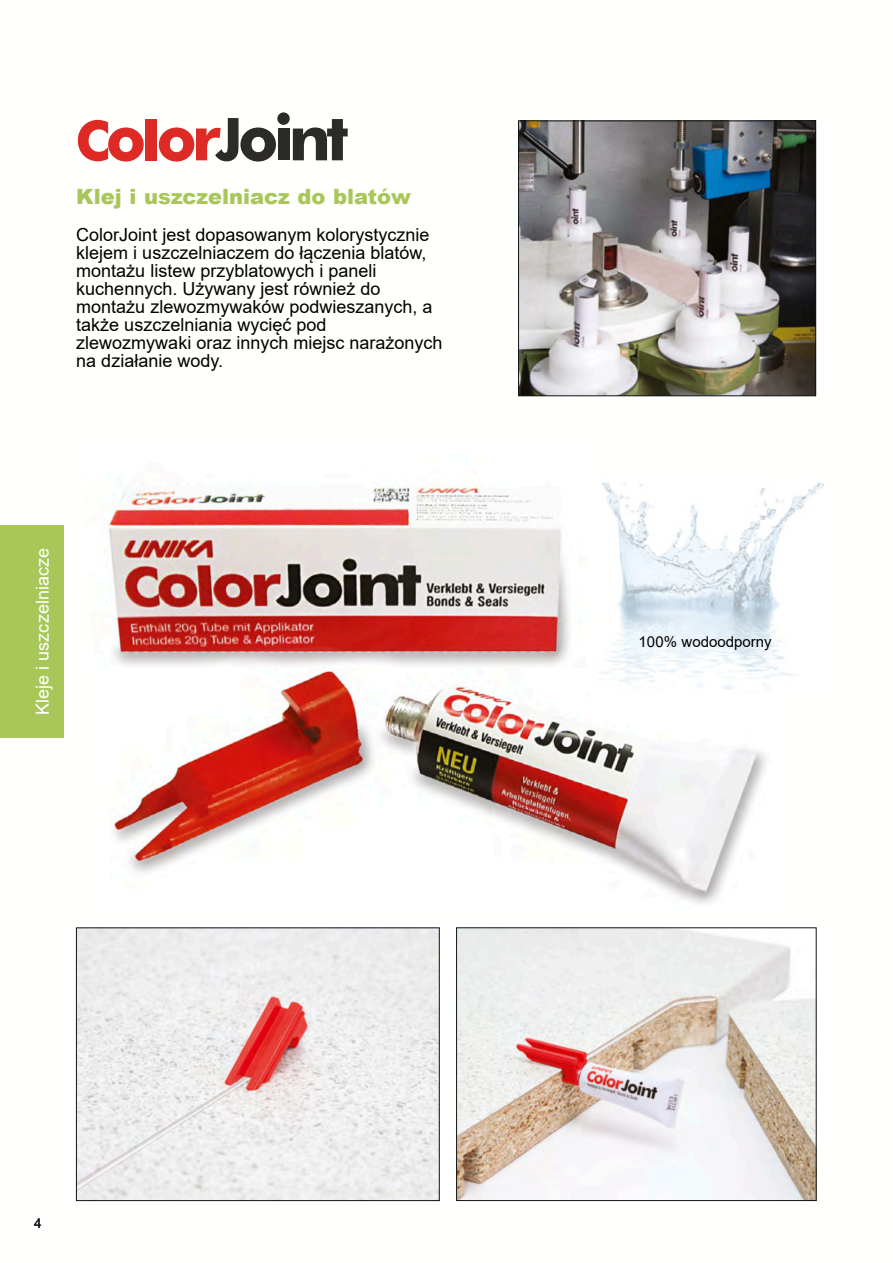
<style>
.page{position:relative;width:893px;height:1263px;background:#fff}
.page>*{position:absolute;margin:0;border:0;box-sizing:border-box;transform-origin:0 0}
.t1{font:900 21px "Arial";color:#a9c759}
.t2{font:18px "Arial";color:#020000}
.t3{font:18px "Arial";color:#fffffe}
.t4{font:15px "Arial";color:#020000}
.t5{font:13.5px "Arial";color:#0f1514}
</style>
<div class="page">
<svg style="left:78px;top:120px;width:66px;height:42px"></svg>
<div style="left:146px;top:119px;width:11px;height:41px;background:#de2a25"></div>
<svg style="left:159px;top:118px;width:117px;height:44px"></svg>
<div style="left:277px;top:112px;width:13px;height:13px;background:#2c2b27;border-radius:50%"></div>
<div style="left:278px;top:129px;width:11px;height:31px;background:#2c2b27"></div>
<svg style="left:293px;top:119px;width:55px;height:41px"></svg>
<img style="left:458px;top:930px;width:356px;height:269px">
<div style="left:456px;top:928px;width:360px;height:273px;border:1px solid #0f1514"></div>
<img style="left:78px;top:930px;width:359px;height:269px">
<div style="left:76px;top:928px;width:363px;height:273px;border:1px solid #0f1514"></div>
<img style="left:108px;top:486px;width:462px;height:180px">
<img style="left:112px;top:670px;width:654px;height:234px">
<img style="left:520px;top:123px;width:294px;height:271px">
<div style="left:518px;top:121px;width:298px;height:275px;border:1px solid #0f1514"></div>
<img style="left:596px;top:482px;width:228px;height:212px">
<div style="left:0;top:525px;width:64px;height:213px;background:#a9c759"></div>
<p class="t1" style="left:76px;top:189px;width:336px">Klej i uszczelniacz do blatów</p>
<p class="t2" style="left:76px;top:228px;width:355px">ColorJoint jest dopasowanym kolorystycznie</p>
<p class="t2" style="left:76px;top:246px;width:352px">klejem i uszczelniaczem do łączenia blatów,</p>
<p class="t2" style="left:76px;top:264px;width:302px">montażu listew przyblatowych i paneli</p>
<p class="t2" style="left:76px;top:282px;width:306px">kuchennych. Używany jest również do</p>
<p class="t2" style="left:76px;top:300px;width:358px">montażu zlewozmywaków podwieszanych, a</p>
<p class="t2" style="left:76px;top:318px;width:252px">także uszczelniania wycięć pod</p>
<p class="t2" style="left:76px;top:336px;width:368px">zlewozmywaki oraz innych miejsc narażonych</p>
<p class="t2" style="left:76px;top:354px;width:148px">na działanie wody.</p>
<p class="t3" style="left:36px;top:714px;width:168px;rotate:-90deg">Kleje i uszczelniacze</p>
<p class="t4" style="left:639px;top:636px;width:135px">100% wodoodporny</p>
<p class="t5" style="left:34px;top:1218px;width:9px">4</p>
</div>
